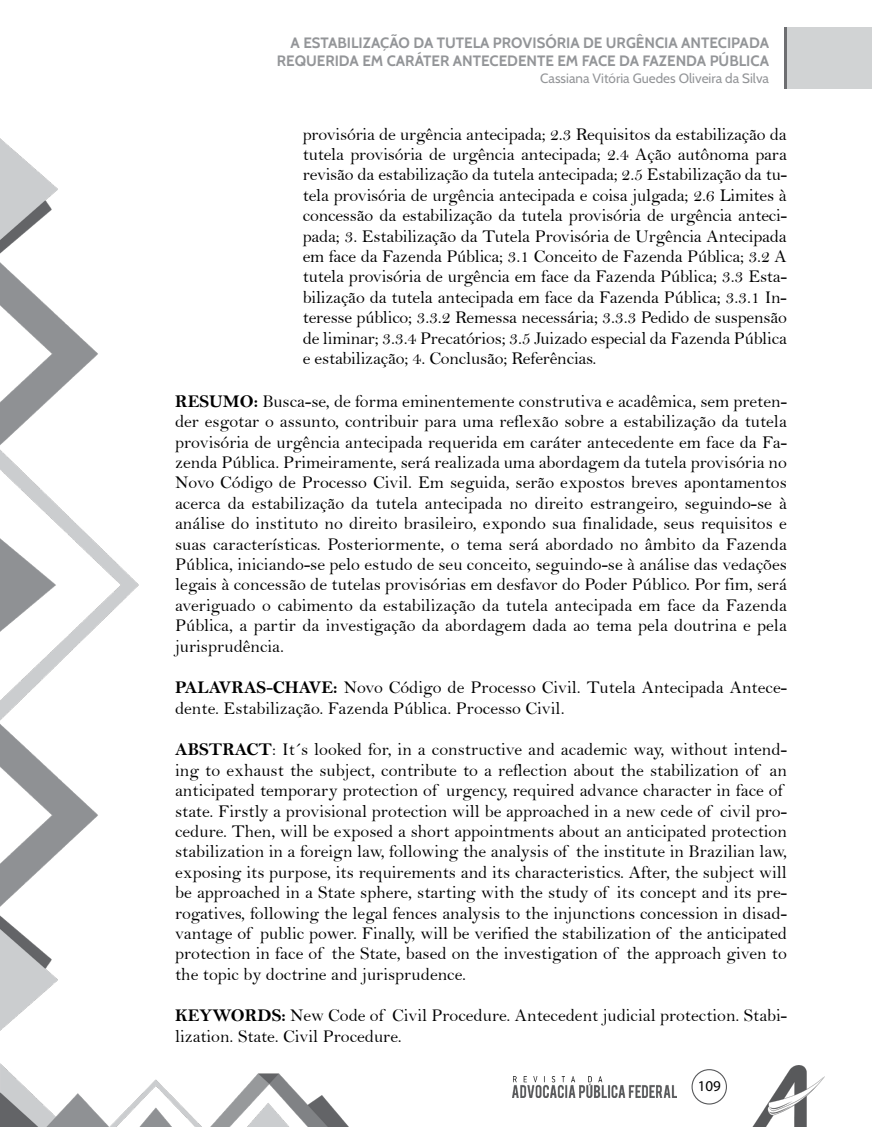
<style>
.page{position:relative;width:872px;height:1127px;background:#fff}
.page>*{position:absolute;margin:0;border:0;box-sizing:border-box;transform-origin:0 0}
.t1{font:18px/20.4px "Bell";color:#000}
.t2{font:700 15px/18px "Cabin";color:#939598;text-align:right}
.t3{font:15px "Myriad Pro";color:#000}
.t4{font:13.5px "Cabin";color:#939598}
.s1{font-family:"Bell MT Bold"}
</style>
<div class="page">
<img style="left:752px;top:1066px;width:72px;height:61px">
<div style="left:691px;top:1069px;width:36px;height:35px;border:1px solid #58595b;border-radius:50%"></div>
<img style="left:513px;top:1076px;width:163px;height:21px">
<img style="left:0;top:1063px;width:349px;height:64px">
<img style="left:0;top:138px;width:139px;height:893px">
<hr style="left:784px;top:28px;width:3px;height:61px;background:#6d6e71">
<div style="left:787px;top:28px;width:85px;height:61px;background:#d1d3d4"></div>
<p class="t2" style="left:277px;top:34px;width:493px">A ESTABILIZAÇÃO DA TUTELA PROVISÓRIA DE URGÊNCIA ANTECIPADA<br>REQUERIDA EM CARÁTER ANTECEDENTE EM FACE DA FAZENDA PÚBLICA</p>
<p class="t4" style="left:540px;top:70px;width:230px">Cassiana Vitória Guedes Oliveira da Silva</p>
<p class="t1" style="left:303px;top:124px;width:486px;text-align:justify">provisória de urgência antecipada; 2.3 Requisitos da estabilização da tutela provisória de urgência antecipada; 2.4 Ação autônoma para revisão da estabilização da tutela antecipada; 2.5 Estabilização da tu&shy;tela provisória de urgência antecipada e coisa julgada; 2.6 Limites à concessão da estabilização da tutela provisória de urgência anteci&shy;pada; 3. Estabilização da Tutela Provisória de Urgência Antecipada em face da Fazenda Pública; 3.1 Conceito de Fazenda Pública; 3.2 A tutela provisória de urgência em face da Fazenda Pública; 3.3 Esta&shy;bilização da tutela antecipada em face da Fazenda Pública; 3.3.1 In&shy;teresse público; 3.3.2 Remessa necessária; 3.3.3 Pedido de suspensão de liminar; 3.3.4 Precatórios; 3.5 Juizado especial da Fazenda Pública e estabilização; 4. Conclusão; Referências.</p>
<p class="t1" style="left:175px;top:391px;width:613px;text-align:justify"><span class="s1">RESUMO:</span> Busca-se, de forma eminentemente construtiva e acadêmica, sem preten&shy;der esgotar o assunto, contribuir para uma reflexão sobre a estabilização da tutela provisória de urgência antecipada requerida em caráter antecedente em face da Fa&shy;zenda Pública. Primeiramente, será realizada uma abordagem da tutela provisória no Novo Código de Processo Civil. Em seguida, serão expostos breves apontamentos acerca da estabilização da tutela antecipada no direito estrangeiro, seguindo-se à análise do instituto no direito brasileiro, expondo sua finalidade, seus requisitos e suas características. Posteriormente, o tema será abordado no âmbito da Fazenda Pública, iniciando-se pelo estudo de seu conceito, seguindo-se à análise das vedações legais à concessão de tutelas provisórias em desfavor do Poder Público. Por fim, será averiguado o cabimento da estabilização da tutela antecipada em face da Fazenda Pública, a partir da investigação da abordagem dada ao tema pela doutrina e pela jurisprudência.</p>
<p class="t1" style="left:175px;top:677px;width:613px"><span class="s1">PALAVRAS-CHAVE:</span> Novo Código de Processo Civil. Tutela Antecipada Antece&shy;dente. Estabilização. Fazenda Pública. Processo Civil.</p>
<p class="t1" style="left:175px;top:739px;width:613px"><span class="s1">ABSTRACT</span>: It´s looked for, in a constructive and academic way, without intend&shy;ing to exhaust the subject, contribute to a reflection about the stabilization of an anticipated temporary protection of urgency, required advance character in face of state. Firstly a provisional protection will be approached in a new cede of civil pro&shy;cedure. Then, will be exposed a short appointments about an anticipated protection stabilization in a foreign law, following the analysis of the institute in Brazilian law, exposing its purpose, its requirements and its characteristics. After, the subject will be approached in a State sphere, starting with the study of its concept and its pre&shy;rogatives, following the legal fences analysis to the injunctions concession in disad&shy;vantage of public power. Finally, will be verified the stabilization of the anticipated protection in face of the State, based on the investigation of the approach given to the topic by doctrine and jurisprudence.</p>
<p class="t1" style="left:175px;top:1005px;width:613px"><span class="s1">KEYWORDS:</span> New Code of Civil Procedure. Antecedent judicial protection. Stabi&shy;lization. State. Civil Procedure.</p>
<p class="t3" style="left:697px;top:1077px;width:25px">109</p>
</div>
